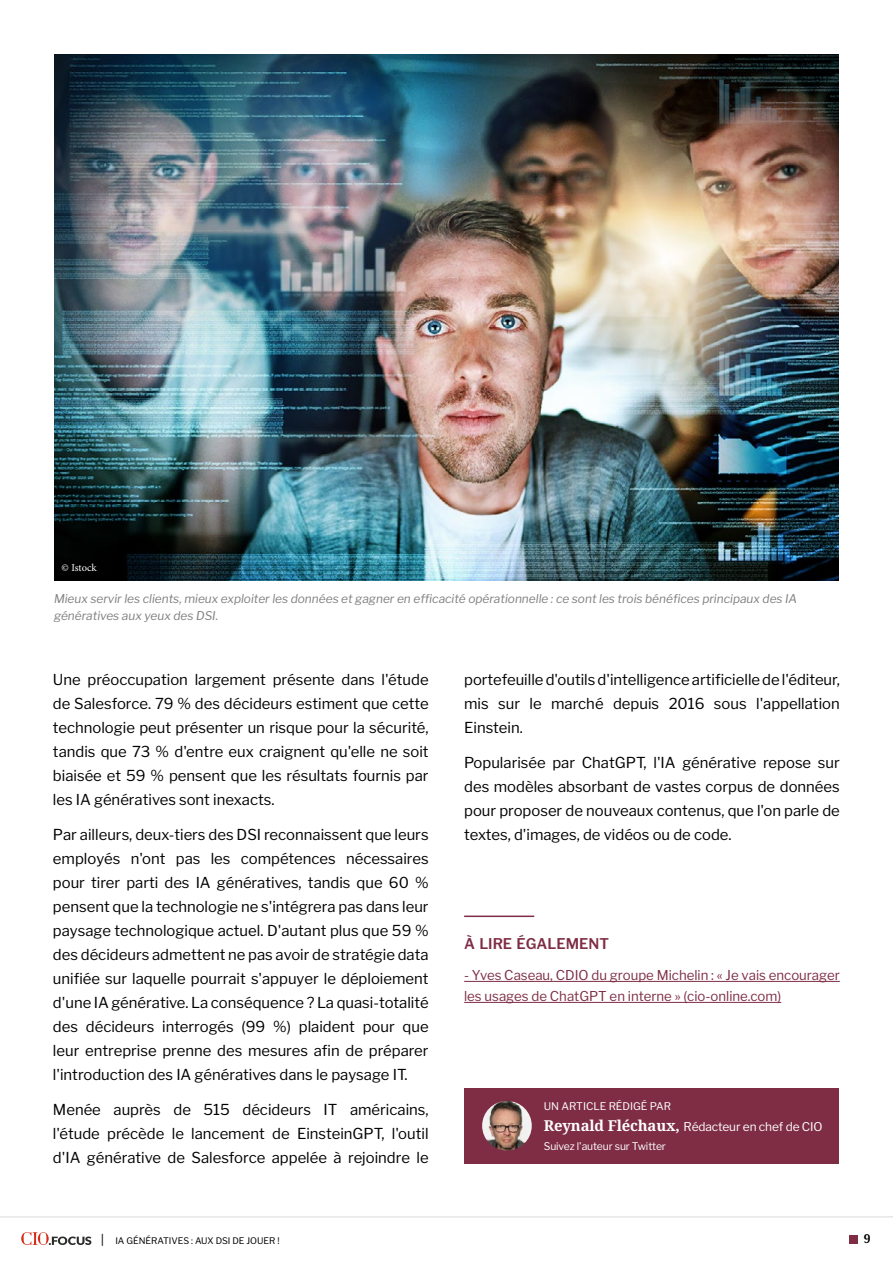
<style>
.page{position:relative;width:893px;height:1263px;background:#fff}
.page>*{position:absolute;margin:0;border:0;box-sizing:border-box;transform-origin:0 0}
.t1{font:15px/24px "Libre Franklin";color:#000;text-align:justify}
.t2{font:600 14.7px "Libre Franklin";color:#7e2d45}
.t3{font:13.5px/21px "Libre Franklin";color:#7e2d45}
.t4{font:700 12.3px "Noto Serif";color:#000}
.t5{font:italic 12px/16.5px "Libre Franklin";color:#808080}
.t6{font:12px "Libre Franklin";letter-spacing:-.01em;color:#fff}
.t7{font:10.5px "Libre Franklin";letter-spacing:-.01em;color:#fff}
.t8{font:10.5px "Minion Pro";letter-spacing:-.005em;color:#fff}
.t9{font:9px "Libre Franklin";color:#000}
.s1{font-family:"Noto Serif";font-weight:700;font-size:15px}
</style>
<div class="page">
<div style="left:849px;top:1235px;width:8px;height:9px;background:#7e2d45"></div>
<hr style="left:0;top:1216px;width:893px;height:1px;background:#dadada">
<svg style="left:21px;top:1232px;width:70px;height:13px"></svg>
<div style="left:464px;top:1088px;width:375px;height:75px;background:#7e2d45"></div>
<img style="left:482px;top:1101px;width:50px;height:49px;border-radius:25px">
<hr style="left:464px;top:981px;width:376px;height:1px;background:#7e2d45">
<hr style="left:464px;top:1002px;width:317px;height:1px;background:#7e2d45">
<hr style="left:464px;top:915px;width:70px;height:2px;background:#7e2d45">
<img style="left:54px;top:54px;width:785px;height:526px">
<p class="t8" style="left:62px;top:561px;width:37px">© Istock</p>
<p class="t5" style="left:54px;top:591px;width:745px">Mieux servir les clients, mieux exploiter les données et gagner en efficacité opérationnelle : ce sont les trois bénéfices principaux des IA génératives aux yeux des DSI.</p>
<p class="t1" style="left:53px;top:668px;width:377px">Une préoccupation largement présente dans l'étude de Salesforce. 79 % des décideurs estiment que cette technologie peut présenter un risque pour la sécurité, tandis que 73 % d'entre eux craignent qu'elle ne soit biaisée et 59 % pensent que les résultats fournis par les IA génératives sont inexacts.</p>
<p class="t1" style="left:53px;top:822px;width:377px">Par ailleurs, deux-tiers des DSI reconnaissent que leurs employés n'ont pas les compétences nécessaires pour tirer parti des IA génératives, tandis que 60 % pensent que la technologie ne s'intégrera pas dans leur paysage technologique actuel. D'autant plus que 59 % des décideurs admettent ne pas avoir de stratégie data unifiée sur laquelle pourrait s'appuyer le déploiement d'une IA générative. La conséquence ? La quasi-totalité des décideurs interrogés (99 %) plaident pour que leur entreprise prenne des mesures afin de préparer l'introduction des IA génératives dans le paysage IT.</p>
<p class="t1" style="left:53px;top:1097px;width:377px">Menée auprès de 515 décideurs IT américains, l'étude précède le lancement de EinsteinGPT, l'outil d'IA générative de Salesforce appelée à rejoindre le</p>
<p class="t7" style="left:544px;top:1100px;width:129px">UN ARTICLE RÉDIGÉ PAR</p>
<p class="t1" style="left:464px;top:668px;width:377px">portefeuille d'outils d'intelligence artificielle de l'éditeur, mis sur le marché depuis 2016 sous l'appellation Einstein.</p>
<p class="t1" style="left:464px;top:750px;width:377px">Popularisée par ChatGPT, l'IA générative repose sur des modèles absorbant de vastes corpus de données pour proposer de nouveaux contenus, que l'on parle de textes, d'images, de vidéos ou de code.</p>
<p class="t2" style="left:464px;top:935px;width:146px">À LIRE ÉGALEMENT</p>
<p class="t3" style="left:464px;top:965px;width:377px">- Yves Caseau, CDIO du groupe Michelin : « Je vais encourager les usages de ChatGPT en interne » (cio-online.com)</p>
<p class="t6" style="left:544px;top:1119px;width:280px"><span class="s1">Reynald Fléchaux,</span> Rédacteur en chef de CIO</p>
<p class="t7" style="left:544px;top:1140px;width:124px">Suivez l'auteur sur Twitter</p>
<p class="t9" style="left:99px;top:1236px;width:182px"><sup>|</sup> IA GÉNÉRATIVES : AUX DSI DE JOUER !</p>
<p class="t4" style="left:864px;top:1230px;width:8px">9</p>
</div>
